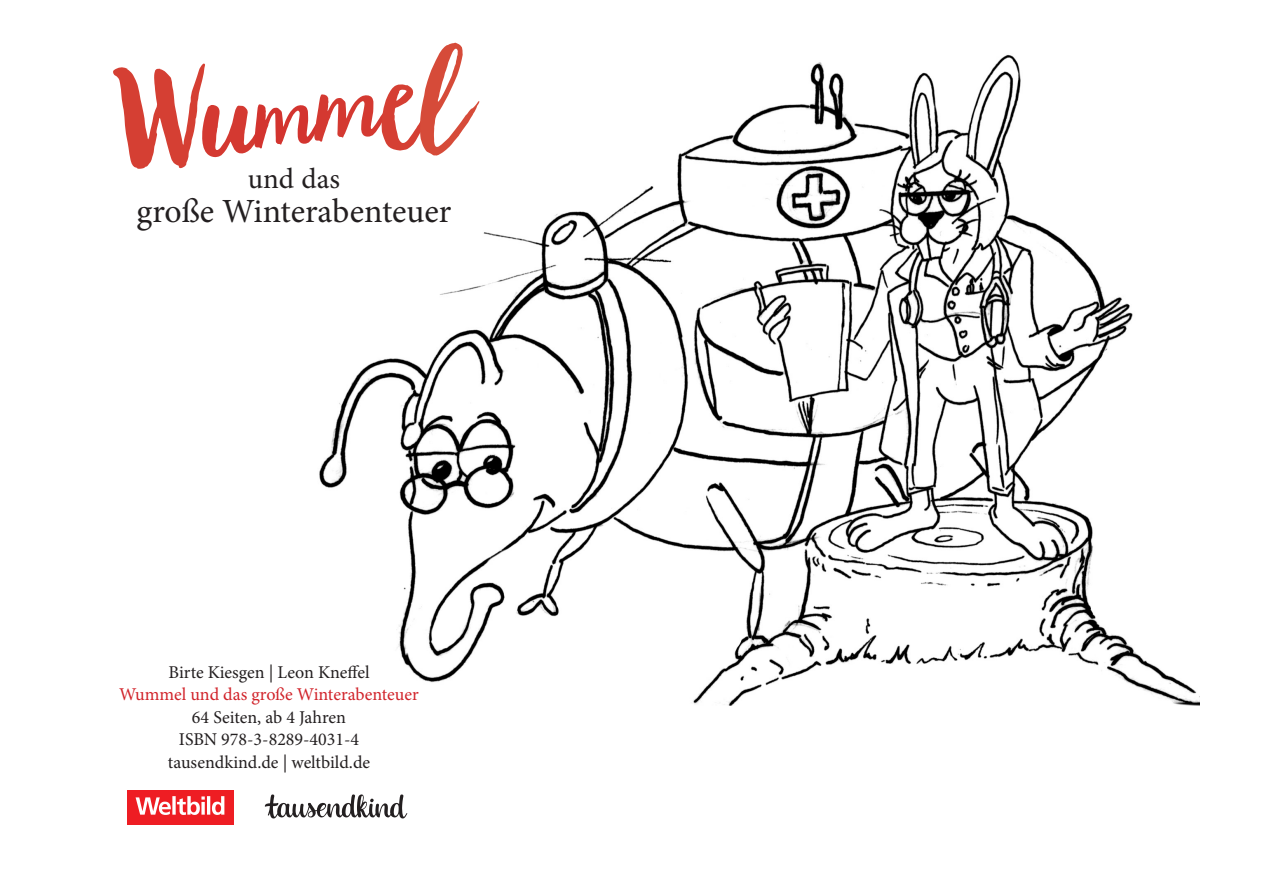
<style>
.page{position:relative;width:1263px;height:893px;background:#fff}
.page>*{position:absolute;margin:0;border:0;box-sizing:border-box;transform-origin:0 0}
.t1{font:157.05px "Garden Grown";color:#d53f33}
.t2{font:33.9px "Minion Pro";color:#231f20}
.t3{font:28.95px "Minion Pro";color:#231f20}
.t4{font:18px "Minion Pro";color:#231f20}
.t5{font:18px "Minion Pro";color:#d1232a}
.s1{font-size:122.7px;color:#d43931}
.s2{font-size:101.85px;color:#d3342f}
.s3{font-size:109.2px;color:#d43931}
.s4{font-size:130.8px}
.s5{font-size:149.85px;color:#d64b39}
</style>
<div class="page">
<img style="left:319px;top:54px;width:880px;height:652px">
<div style="left:127px;top:790px;width:107px;height:34px;background:#ee1d23"></div>
<svg style="left:136px;top:796px;width:88px;height:19px"></svg>
<svg style="left:265px;top:794px;width:142px;height:24px"></svg>
<p class="t1" style="left:114px;top:15px;width:348px;rotate:-2deg">W<span class="s1">u</span><span class="s2">m</span><span class="s3">m</span><span class="s4">e</span><span class="s5">l</span></p>
<p class="t3" style="left:248px;top:159px;width:94px">und das</p>
<p class="t2" style="left:136px;top:189px;width:317px">große Winterabenteuer</p>
<p class="t4" style="left:169px;top:660px;width:202px">Birte Kiesgen | Leon Kneffel</p>
<p class="t5" style="left:119px;top:683px;width:301px">Wummel und das große Winterabenteuer</p>
<p class="t4" style="left:192px;top:705px;width:156px">64 Seiten, ab 4 Jahren</p>
<p class="t4" style="left:179px;top:728px;width:182px">ISBN 978-3-8289-4031-4</p>
<p class="t4" style="left:168px;top:750px;width:204px">tausendkind.de | weltbild.de</p>
</div>
